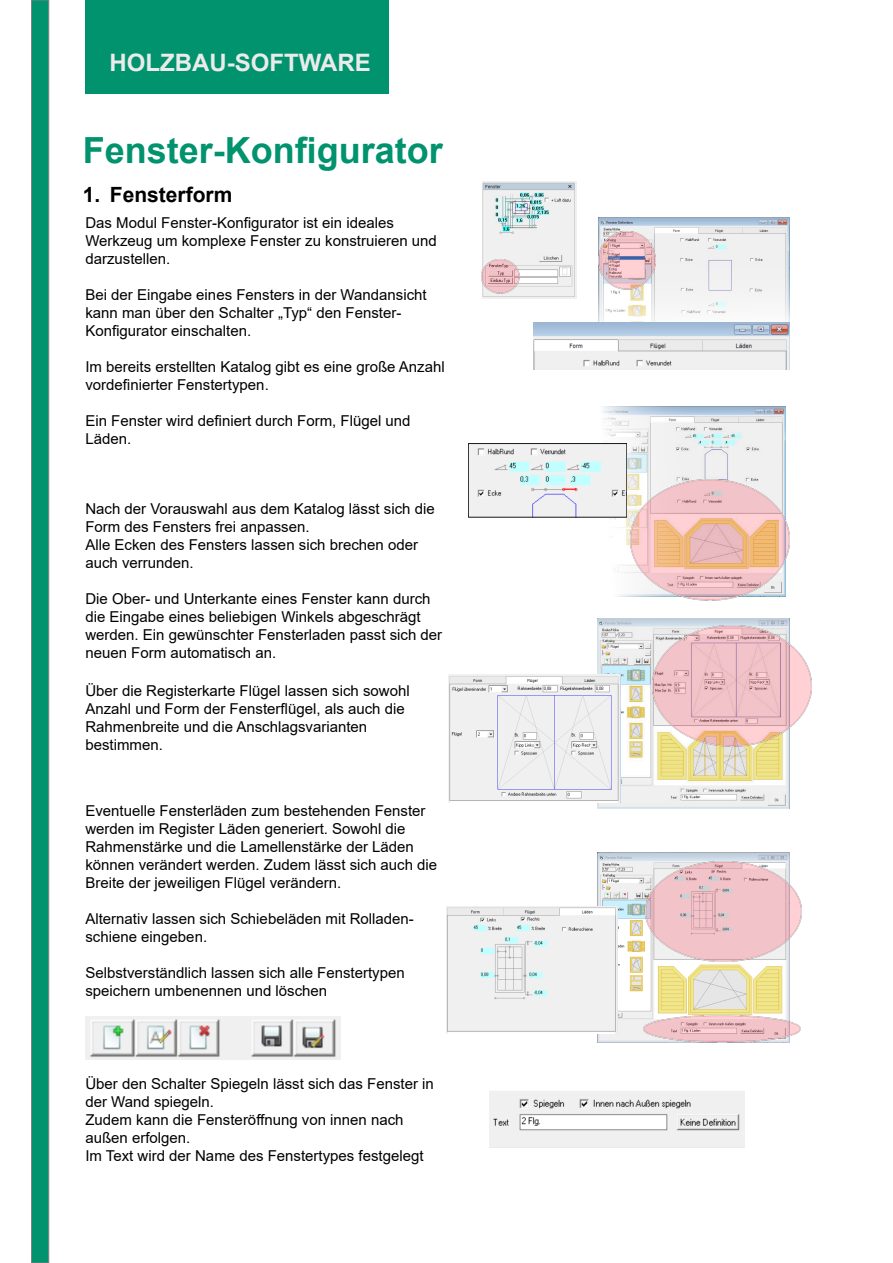
<style>
.page{position:relative;width:893px;height:1263px;background:#fff}
.page>*{position:absolute;margin:0;border:0;box-sizing:border-box;transform-origin:0 0}
.t1{font:700 36px "Arial";color:#00936e}
.t2{font:700 24px "Arial";color:#ebebeb}
.t3{font:700 21px "Arial";color:#000}
.t4{font:15px/18px "Arial";color:#000}
</style>
<div class="page">
<img style="left:599px;top:406px;width:186px;height:190px">
<img style="left:599px;top:217px;width:190px;height:105px">
<div style="left:85px;top:0;width:304px;height:94px;background:#00936e"></div>
<div style="left:31px;top:0;width:18px;height:1263px;background:#00936e;border:1px solid #808080"></div>
<img style="left:482px;top:181px;width:94px;height:118px">
<img style="left:482px;top:260px;width:37px;height:34px">
<img style="left:598px;top:232px;width:58px;height:58px">
<img style="left:630px;top:480px;width:160px;height:121px">
<img style="left:598px;top:619px;width:191px;height:189px">
<img style="left:652px;top:625px;width:159px;height:121px">
<img style="left:534px;top:322px;width:255px;height:47px">
<img style="left:470px;top:445px;width:155px;height:70px">
<div style="left:468px;top:443px;width:159px;height:74px;border:1px solid #1a1a1a"></div>
<img style="left:598px;top:852px;width:191px;height:190px">
<img style="left:645px;top:861px;width:157px;height:101px">
<img style="left:644px;top:1015px;width:156px;height:28px">
<img style="left:85px;top:1017px;width:256px;height:43px">
<img style="left:448px;top:674px;width:172px;height:128px">
<img style="left:446px;top:906px;width:172px;height:127px">
<img style="left:490px;top:1091px;width:255px;height:56px">
<h2 class="t2" style="left:110px;top:54px;width:263px">HOLZBAU-SOFTWARE</h2>
<h1 class="t1" style="left:83px;top:137px;width:362px">Fenster-Konfigurator</h1>
<h3 class="t3" style="left:83px;top:187px;width:151px">1. Fensterform</h3>
<p class="t4" style="left:85px;top:215px;width:353px">Das Modul Fenster-Konfigurator ist ein ideales<br>Werkzeug um komplexe Fenster zu konstruieren und darzustellen.</p>
<p class="t4" style="left:85px;top:287px;width:343px">Bei der Eingabe eines Fensters in der Wandansicht kann man über den Schalter „Typ“ den Fenster-<br>Konfigurator einschalten.</p>
<p class="t4" style="left:85px;top:359px;width:361px">Im bereits erstellten Katalog gibt es eine große Anzahl vordefinierter Fenstertypen.</p>
<p class="t4" style="left:85px;top:413px;width:327px">Ein Fenster wird definiert durch Form, Flügel und<br>Läden.</p>
<p class="t4" style="left:85px;top:501px;width:351px">Nach der Vorauswahl aus dem Katalog lässt sich die Form des Fensters frei anpassen.<br>Alle Ecken des Fensters lassen sich brechen oder auch verrunden.</p>
<p class="t4" style="left:85px;top:591px;width:358px">Die Ober- und Unterkante eines Fenster kann durch die Eingabe eines beliebigen Winkels abgeschrägt werden. Ein gewünschter Fensterladen passt sich der neuen Form automatisch an.</p>
<p class="t4" style="left:85px;top:683px;width:326px">Über die Registerkarte Flügel lassen sich sowohl Anzahl und Form der Fensterflügel, als auch die Rahmenbreite und die Anschlagsvarianten bestimmen.</p>
<p class="t4" style="left:85px;top:803px;width:353px">Eventuelle Fensterläden zum bestehenden Fenster werden im Register Läden generiert. Sowohl die Rahmenstärke und die Lamellenstärke der Läden können verändert werden. Zudem lässt sich auch die Breite der jeweiligen Flügel verändern.</p>
<p class="t4" style="left:85px;top:911px;width:330px">Alternativ lassen sich Schiebeläden mit Rolladen&shy;schiene eingeben.</p>
<p class="t4" style="left:85px;top:965px;width:321px">Selbstverständlich lassen sich alle Fenstertypen speichern umbenennen und löschen</p>
<p class="t4" style="left:85px;top:1076px;width:350px">Über den Schalter Spiegeln lässt sich das Fenster in der Wand spiegeln.<br>Zudem kann die Fensteröffnung von innen nach außen erfolgen.<br>Im Text wird der Name des Fenstertypes festgelegt</p>
</div>
